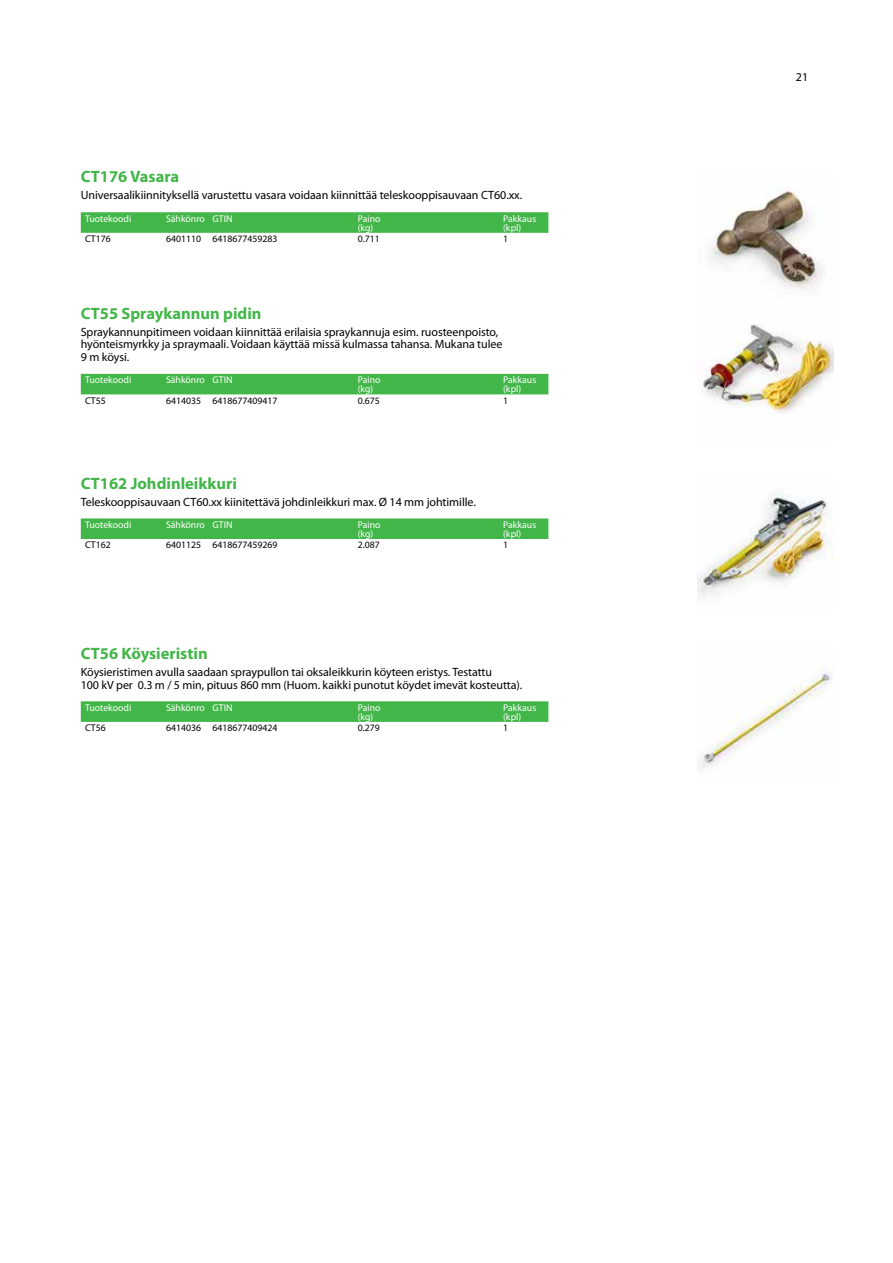
<style>
.page{position:relative;width:893px;height:1263px;background:#fff}
.page>*{position:absolute;margin:0;border:0;box-sizing:border-box;transform-origin:0 0}
.t1{font:700 16.5px "Myriad Pro";color:#43b649}
.t2{font:12px/12.8px "Myriad Pro";letter-spacing:-.005em;color:#000}
.t3{font:9.75px/9px "Myriad Pro";color:#fff}
.t4{font:9.75px "Myriad Pro";color:#000}
</style>
<div class="page">
<svg style="left:81px;top:212px;width:467px;height:21px;background:#46b74c"></svg>
<img style="left:701px;top:189px;width:132px;height:224px">
<div style="left:81px;top:374px;width:467px;height:20px;background:#43b649"></div>
<div style="left:81px;top:518px;width:467px;height:21px;background:#43b649"></div>
<img style="left:697px;top:493px;width:136px;height:104px">
<svg style="left:81px;top:701px;width:467px;height:21px;background:#46b74c"></svg>
<img style="left:697px;top:663px;width:136px;height:104px">
<h1 class="t1" style="left:81px;top:166px;width:100px">CT176 Vasara</h1>
<p class="t2" style="left:81px;top:189px;width:443px">Universaalikiinnityksellä varustettu vasara voidaan kiinnittää teleskooppisauvaan CT60.xx.</p>
<p class="t3" style="left:85px;top:214px;width:48px">Tuotekoodi</p>
<p class="t3" style="left:166px;top:214px;width:68px">Sähkönro GTIN</p>
<p class="t3" style="left:358px;top:214px;width:24px">Paino (kg)</p>
<p class="t3" style="left:503px;top:214px;width:35px">Pakkaus (kpl)</p>
<p class="t4" style="left:85px;top:233px;width:27px">CT176</p>
<p class="t4" style="left:166px;top:233px;width:113px">6401110 6418677459283</p>
<p class="t4" style="left:358px;top:233px;width:24px">0.711</p>
<p class="t4" style="left:503px;top:233px;width:7px">1</p>
<h1 class="t1" style="left:81px;top:302px;width:182px">CT55 Spraykannun pidin</h1>
<p class="t2" style="left:81px;top:325px;width:423px">Spraykannunpitimeen voidaan kiinnittää erilaisia spraykannuja esim. ruosteenpoisto, hyönteismyrkky ja spraymaali. Voidaan käyttää missä kulmassa tahansa. Mukana tulee<br>9 m köysi.</p>
<p class="t3" style="left:85px;top:375px;width:48px">Tuotekoodi</p>
<p class="t3" style="left:166px;top:375px;width:68px">Sähkönro GTIN</p>
<p class="t3" style="left:358px;top:375px;width:24px">Paino (kg)</p>
<p class="t3" style="left:503px;top:375px;width:35px">Pakkaus (kpl)</p>
<p class="t4" style="left:85px;top:395px;width:22px">CT55</p>
<p class="t4" style="left:166px;top:395px;width:113px">6414035 6418677409417</p>
<p class="t4" style="left:358px;top:395px;width:24px">0.675</p>
<p class="t4" style="left:503px;top:395px;width:7px">1</p>
<h1 class="t1" style="left:81px;top:472px;width:158px">CT162 Johdinleikkuri</h1>
<p class="t2" style="left:81px;top:495px;width:397px">Teleskooppisauvaan CT60.xx kiinitettävä johdinleikkuri max. Ø 14 mm johtimille.</p>
<p class="t3" style="left:85px;top:520px;width:48px">Tuotekoodi</p>
<p class="t3" style="left:166px;top:520px;width:68px">Sähkönro GTIN</p>
<p class="t3" style="left:358px;top:520px;width:24px">Paino (kg)</p>
<p class="t3" style="left:503px;top:520px;width:35px">Pakkaus (kpl)</p>
<p class="t4" style="left:85px;top:539px;width:27px">CT162</p>
<p class="t4" style="left:166px;top:539px;width:113px">6401125 6418677459269</p>
<p class="t4" style="left:358px;top:539px;width:24px">2.087</p>
<p class="t4" style="left:503px;top:539px;width:7px">1</p>
<h1 class="t1" style="left:81px;top:642px;width:128px">CT56 Köysieristin</h1>
<p class="t2" style="left:81px;top:665px;width:443px">Köysieristimen avulla saadaan spraypullon tai oksaleikkurin köyteen eristys. Testattu<br>100 kV per 0.3 m / 5 min, pituus 860 mm (Huom. kaikki punotut köydet imevät kosteutta).</p>
<p class="t3" style="left:85px;top:703px;width:48px">Tuotekoodi</p>
<p class="t3" style="left:166px;top:703px;width:68px">Sähkönro GTIN</p>
<p class="t3" style="left:358px;top:703px;width:24px">Paino (kg)</p>
<p class="t3" style="left:503px;top:703px;width:35px">Pakkaus (kpl)</p>
<p class="t4" style="left:85px;top:722px;width:22px">CT56</p>
<p class="t4" style="left:166px;top:722px;width:113px">6414036 6418677409424</p>
<p class="t4" style="left:358px;top:722px;width:24px">0.279</p>
<p class="t4" style="left:503px;top:722px;width:7px">1</p>
<p class="t2" style="left:796px;top:71px;width:14px">21</p>
</div>
